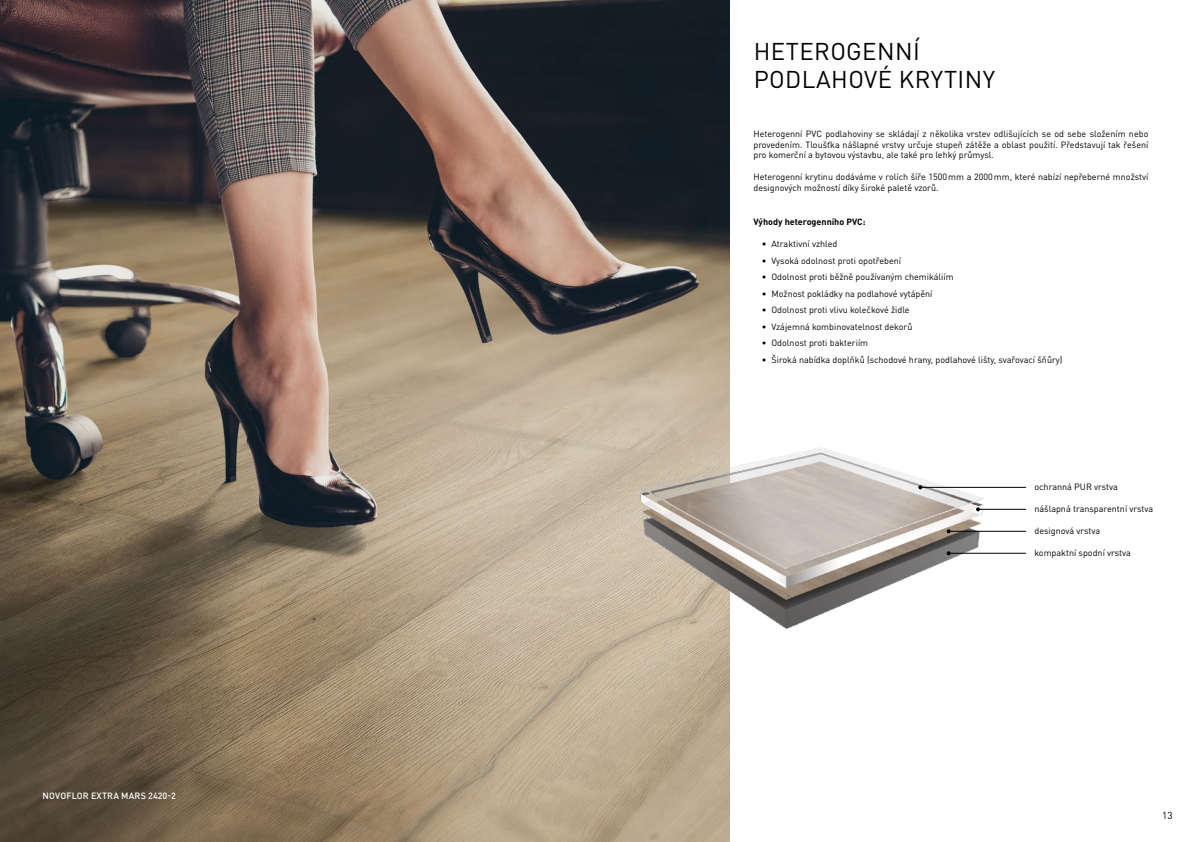
<style>
.page{position:relative;width:1191px;height:842px;background:#fff}
.page>*{position:absolute;margin:0;border:0;box-sizing:border-box;transform-origin:0 0}
.t1{font:24px/28.8px "DIN Pro";letter-spacing:.02em;color:#000}
.t2{font:10px "DIN Pro";color:#000}
.t3{font:9px/10.8px "DIN Pro";color:#000;text-align:justify}
.t4{font:500 9px "DIN Pro";letter-spacing:.02em;color:#fff}
.t5{font:700 9px "DIN Pro";color:#000}
</style>
<div class="page">
<img style="left:0;top:0;width:730px;height:842px">
<img style="left:588px;top:412px;width:439px;height:247px">
<hr style="left:920px;top:487px;width:106px;height:1px;background:#000">
<svg style="left:918px;top:485px;width:4px;height:4px"></svg>
<hr style="left:978px;top:509px;width:48px;height:1px;background:#000">
<svg style="left:976px;top:507px;width:4px;height:4px"></svg>
<hr style="left:948px;top:531px;width:78px;height:1px;background:#000">
<svg style="left:946px;top:529px;width:4px;height:4px"></svg>
<hr style="left:948px;top:553px;width:78px;height:1px;background:#000">
<svg style="left:946px;top:551px;width:4px;height:4px"></svg>
<p class="t4" style="left:43px;top:789px;width:135px">NOVOFLOR EXTRA MARS 2420-2</p>
<h1 class="t1" style="left:753px;top:34px;width:243px">HETEROGENNÍ<br>PODLAHOVÉ KRYTINY</h1>
<p class="t3" style="left:753px;top:127px;width:396px">Heterogenní PVC podlahoviny se skládají z několika vrstev odlišujících se od sebe složením nebo provedením. Tloušťka nášlapné vrstvy určuje stupeň zátěže a oblast použití. Představují tak řešení pro komerční a bytovou výstavbu, ale také pro lehký průmysl.</p>
<p class="t3" style="left:753px;top:170px;width:396px">Heterogenní krytinu dodáváme v rolích šíře 1500mm a 2000mm, které nabízí nepřeberné množství designových možností díky široké paletě vzorů.</p>
<p class="t5" style="left:753px;top:215px;width:114px">Výhody heterogenního PVC:</p>
<p class="t3" style="left:762px;top:238px;width:77px">• Atraktivní vzhled</p>
<p class="t3" style="left:762px;top:254px;width:141px">• Vysoká odolnost proti opotřebení</p>
<p class="t3" style="left:762px;top:271px;width:193px">• Odolnost proti běžně používaným chemikáliím</p>
<p class="t3" style="left:762px;top:287px;width:172px">• Možnost pokládky na podlahové vytápění</p>
<p class="t3" style="left:762px;top:304px;width:149px">• Odolnost proti vlivu kolečkové židle</p>
<p class="t3" style="left:762px;top:320px;width:152px">• Vzájemná kombinovatelnost dekorů</p>
<p class="t3" style="left:762px;top:337px;width:108px">• Odolnost proti bakteriím</p>
<p class="t3" style="left:762px;top:353px;width:302px">• Široká nabídka doplňků (schodové hrany, podlahové lišty, svařovací šňůry)</p>
<p class="t3" style="left:1034px;top:480px;width:85px">ochranná PUR vrstva</p>
<p class="t3" style="left:1034px;top:502px;width:120px">nášlapná transparentní vrstva</p>
<p class="t3" style="left:1034px;top:524px;width:67px">designová vrstva</p>
<p class="t3" style="left:1034px;top:546px;width:98px">kompaktní spodní vrstva</p>
<p class="t2" style="left:1162px;top:807px;width:12px">13</p>
</div>
